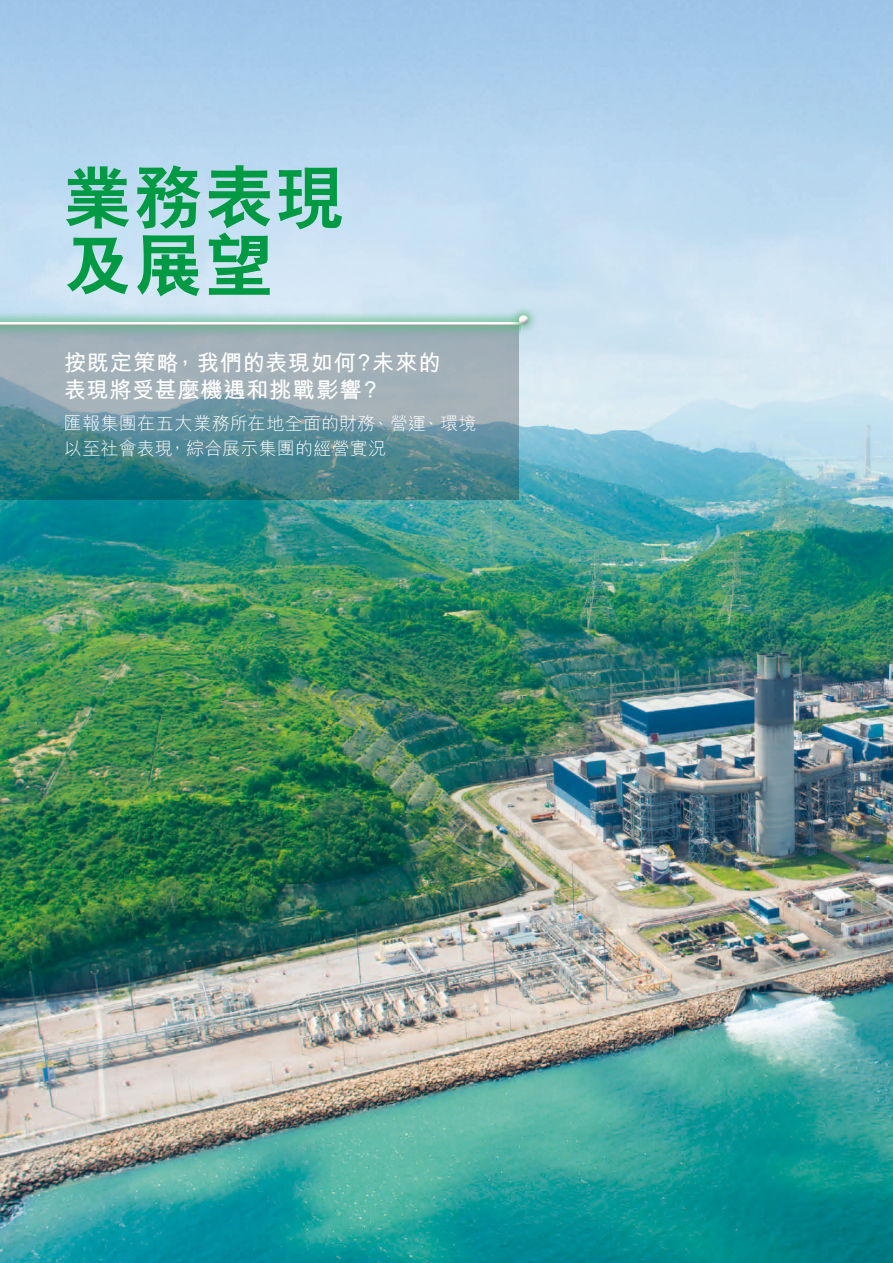
<style>
.page{position:relative;width:893px;height:1263px;background:#fff}
.page>*{position:absolute;margin:0;border:0;box-sizing:border-box;transform-origin:0 0}
.t1{font:800 67.5px/67.5px "C Hei 2 HK";letter-spacing:.05em;color:#094}
.t2{font:700 22.5px/27px "M Hei HK";letter-spacing:.02em;color:#fff}
.t3{font:300 18px/25.5px "M Hei HK";letter-spacing:.01em;color:#fff}
</style>
<div class="page">
<img style="left:0;top:0;width:893px;height:1263px">
<svg style="left:0;top:354px;width:519px;height:146px;background:#6b969e"></svg>
<img style="left:0;top:293px;width:520px;height:61px">
<img style="left:488px;top:290px;width:62px;height:60px">
<h1 class="t1" style="left:64px;top:165px;width:282px">業務表現及展望</h1>
<p class="t2" style="left:64px;top:348px;width:378px">按既定策略，我們的表現如何？未來的表現將受甚麼機遇和挑戰影響？</p>
<p class="t3" style="left:64px;top:410px;width:414px">匯報集團在五大業務所在地全面的財務、營運、環境以至社會表現，綜合展示集團的經營實況</p>
</div>
